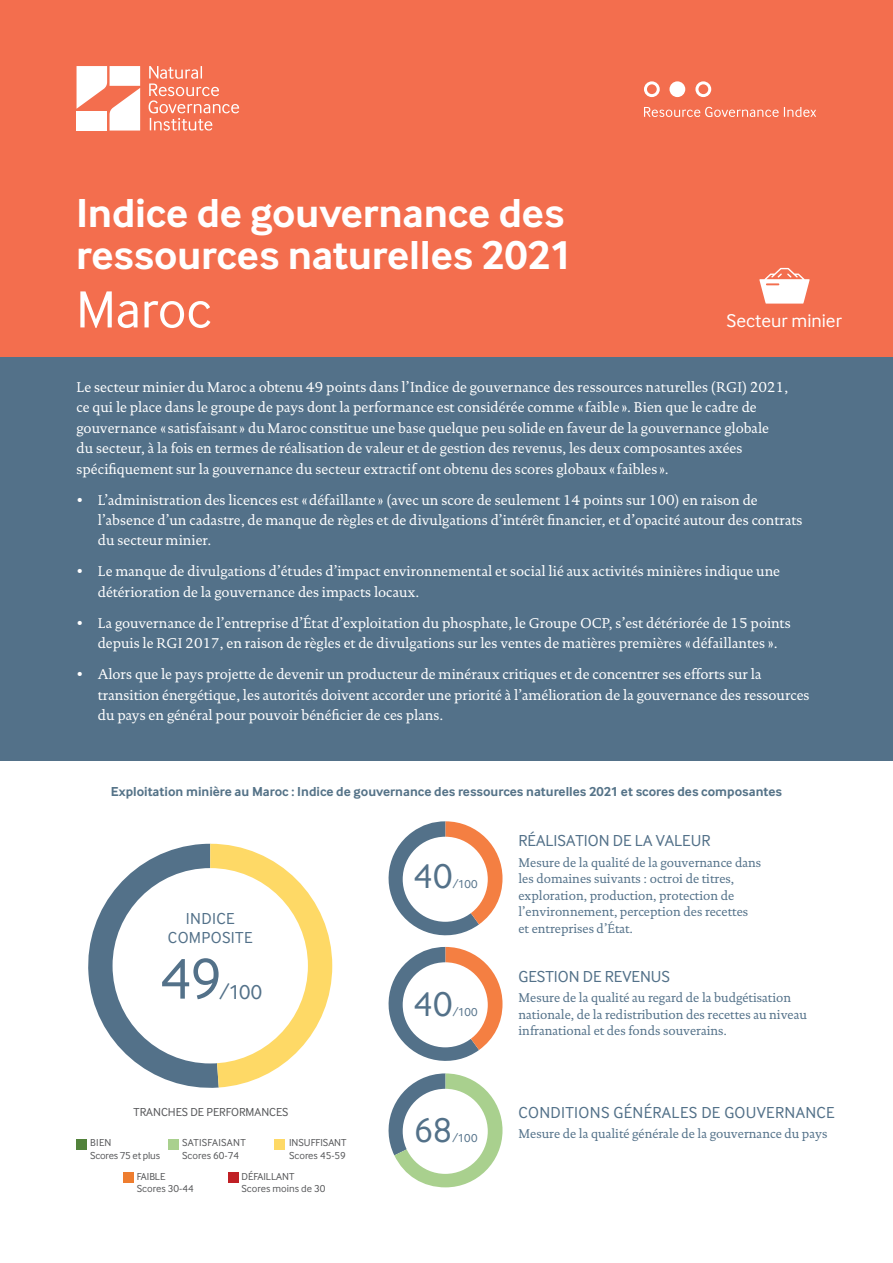
<style>
.page{position:relative;width:893px;height:1263px;background:#fff}
.page>*{position:absolute;margin:0;border:0;box-sizing:border-box;transform-origin:0 0}
.t1{font:60px "Inter Face";color:#537189}
.t2{font:54px "Inter Face";letter-spacing:-.005em;color:#fff}
.t3{font:700 42px/42px "Inter Face";letter-spacing:-.005em;color:#fff}
.t4{font:36px "Inter Face";color:#537189}
.t5{font:21px "Inter Face";color:#537189}
.t6{font:19.2px "Inter Face";color:#fff}
.t7{font:16.5px/19.8px "Inter Face";letter-spacing:.02em;color:#537189;text-align:center}
.t8{font:16.5px "Inter Face";color:#537189}
.t9{font:14.4px/20.4px "DTL Documenta T";color:#fff}
.t10{font:700 13.5px "Inter Face";color:#557388}
.t11{font:12.9px/16.5px "DTL Documenta T";color:#537189}
.t12{font:12px "Inter Face";color:#57585a}
.t13{font:12px "Inter Face";letter-spacing:.005em;color:#537189}
.t14{font:10.5px/12.6px "Inter Face";color:#57585a}
.t15{font:10.5px/12.6px "Inter Face";letter-spacing:-.02em;color:#57585a}
</style>
<div class="page">
<div style="left:0;top:0;width:893px;height:357px;background:#f36e4e"></div>
<svg style="left:759px;top:268px;width:51px;height:36px"></svg>
<svg style="left:76px;top:66px;width:64px;height:65px"></svg>
<svg style="left:149px;top:66px;width:90px;height:65px"></svg>
<svg style="left:644px;top:107px;width:172px;height:10px"></svg>
<svg style="left:644px;top:81px;width:16px;height:16px"></svg>
<svg style="left:695px;top:81px;width:16px;height:16px"></svg>
<div style="left:669px;top:81px;width:16px;height:16px;background:#fff;border-radius:50%"></div>
<div style="left:0;top:357px;width:893px;height:404px;background:#537189"></div>
<svg style="left:88px;top:844px;width:244px;height:244px"></svg>
<div style="left:113px;top:868px;width:195px;height:195px;background:#fff;border-radius:50%"></div>
<svg style="left:388px;top:821px;width:114px;height:366px"></svg>
<div style="left:403px;top:1089px;width:85px;height:85px;background:#fff;border-radius:50%"></div>
<div style="left:77px;top:1139px;width:10px;height:11px;background:#52823b"></div>
<div style="left:168px;top:1139px;width:11px;height:11px;background:#a9d08e"></div>
<div style="left:123px;top:1172px;width:11px;height:11px;background:#ee7d2f"></div>
<div style="left:275px;top:1139px;width:10px;height:11px;background:#fed966"></div>
<div style="left:228px;top:1172px;width:11px;height:11px;background:#c02025"></div>
<h3 class="t3" style="left:76px;top:192px;width:498px">Indice de gouvernance des ressources naturelles 2021</h3>
<h2 class="t2" style="left:76px;top:279px;width:137px">Maroc</h2>
<h3 class="t6" style="left:727px;top:310px;width:117px">Secteur minier</h3>
<p class="t9" style="left:77px;top:377px;width:713px">Le secteur minier du Maroc a obtenu 49 points dans l’Indice de gouvernance des ressources naturelles (RGI) 2021, ce qui le place dans le groupe de pays dont la performance est considérée comme « faible ». Bien que le cadre de gouvernance « satisfaisant » du Maroc constitue une base quelque peu solide en faveur de la gouvernance globale du secteur, à la fois en termes de réalisation de valeur et de gestion des revenus, les deux composantes axées spécifiquement sur la gouvernance du secteur extractif ont obtenu des scores globaux « faibles ».</p>
<p class="t9" style="left:98px;top:489px;width:706px;text-indent:-21px">• L’administration des licences est «défaillante » (avec un score de seulement 14 points sur 100) en raison de l’absence d’un cadastre, de manque de règles et de divulgations d’intérêt financier, et d’opacité autour des contrats du secteur minier.</p>
<p class="t9" style="left:98px;top:561px;width:684px;text-indent:-21px">• Le manque de divulgations d’études d’impact environnemental et social lié aux activités minières indique une détérioration de la gouvernance des impacts locaux.</p>
<p class="t9" style="left:77px;top:613px;width:716px;text-align:center">• La gouvernance de l’entreprise d’État d’exploitation du phosphate, le Groupe OCP, s’est détériorée de 15 points depuis le RGI 2017, en raison de règles et de divulgations sur les ventes de matières premières «défaillantes ».</p>
<p class="t9" style="left:98px;top:664px;width:713px;text-indent:-21px">• Alors que le pays projette de devenir un producteur de minéraux critiques et de concentrer ses efforts sur la transition énergétique, les autorités doivent accorder une priorité à l’amélioration de la gouvernance des ressources du pays en général pour pouvoir bénéficier de ces plans.</p>
<p class="t10" style="left:111px;top:784px;width:673px">Exploitation minière au Maroc : Indice de gouvernance des ressources naturelles 2021 et scores des composantes</p>
<p class="t7" style="left:168px;top:908px;width:86px">INDICE<br>COMPOSITE</p>
<h1 class="t1" style="left:160px;top:945px;width:64px">49</h1>
<h3 class="t5" style="left:220px;top:980px;width:44px">/100</h3>
<p class="t12" style="left:134px;top:1105px;width:156px">TRANCHES DE PERFORMANCES</p>
<p class="t15" style="left:90px;top:1136px;width:71px">BIEN<br>Scores 75 et plus</p>
<p class="t14" style="left:289px;top:1136px;width:59px">INSUFFISANT<br>Scores 45-59</p>
<p class="t14" style="left:182px;top:1136px;width:65px">SATISFAISANT<br>Scores 60-74</p>
<p class="t14" style="left:137px;top:1169px;width:58px">FAIBLE<br>Scores 30-44</p>
<p class="t14" style="left:242px;top:1169px;width:85px">DÉFAILLANT<br>Scores moins de 30</p>
<h3 class="t4" style="left:414px;top:855px;width:40px">40</h3>
<p class="t13" style="left:453px;top:877px;width:27px">/100</p>
<h3 class="t4" style="left:414px;top:983px;width:40px">40</h3>
<p class="t13" style="left:453px;top:1005px;width:27px">/100</p>
<h3 class="t4" style="left:414px;top:1110px;width:40px">68</h3>
<p class="t13" style="left:452px;top:1131px;width:27px">/100</p>
<p class="t8" style="left:518px;top:831px;width:194px">RÉALISATION DE LA VALEUR</p>
<p class="t11" style="left:518px;top:854px;width:244px">Mesure de la qualité de la gouvernance dans les domaines suivants : octroi de titres, exploration, production, protection de l’environnement, perception des recettes et entreprises d’État.</p>
<p class="t8" style="left:518px;top:967px;width:153px">GESTION DE REVENUS</p>
<p class="t11" style="left:518px;top:989px;width:290px">Mesure de la qualité au regard de la budgétisation nationale, de la redistribution des recettes au niveau infranational et des fonds souverains.</p>
<p class="t7" style="left:518px;top:1102px;width:318px">CONDITIONS GÉNÉRALES DE GOUVERNANCE</p>
<p class="t11" style="left:518px;top:1125px;width:310px">Mesure de la qualité générale de la gouvernance du pays</p>
</div>
